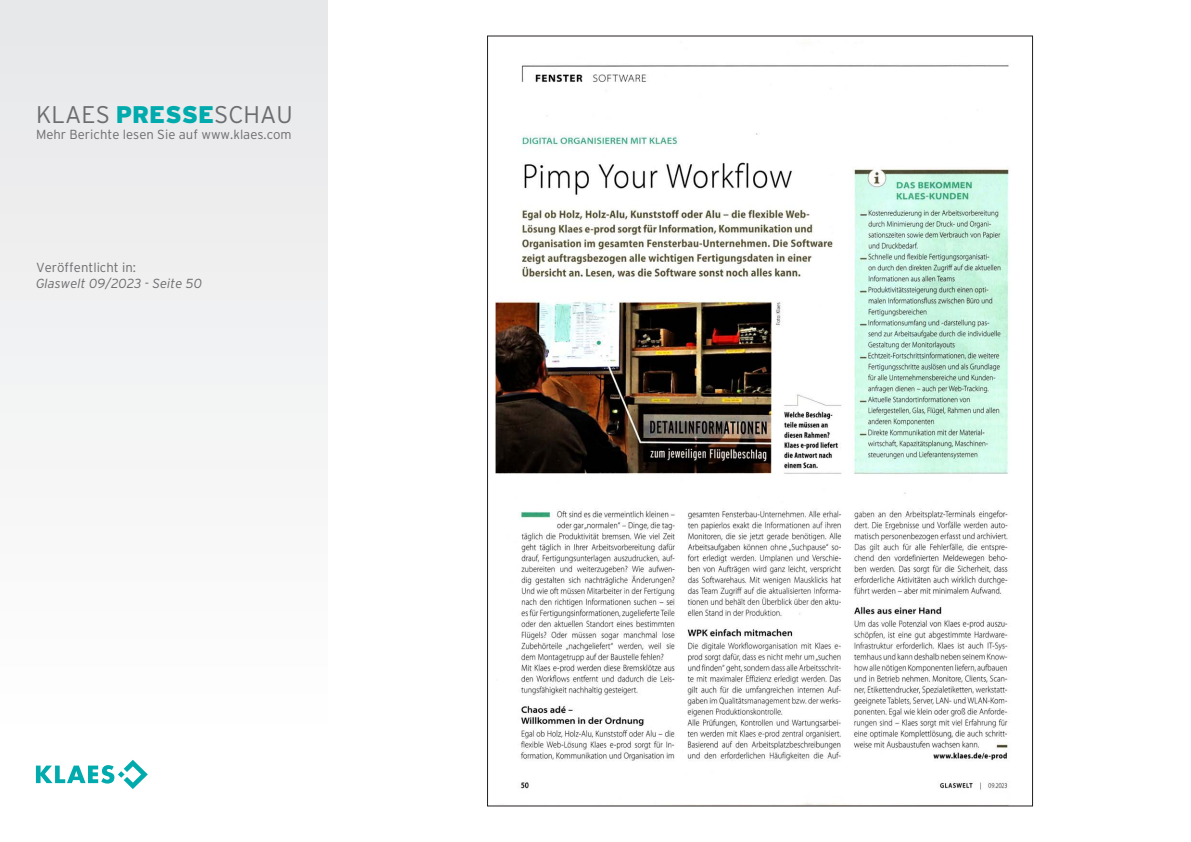
<style>
.page{position:relative;width:1191px;height:842px;background:#fff}
.page>*{position:absolute;margin:0;border:0;box-sizing:border-box;transform-origin:0 0}
.t1{font:300 24.1px "Interstate";color:#6c6d70}
.t2{font:300 13.1px "Interstate";color:#6c6d70}
.t3{font:italic 300 13.1px "Interstate";color:#6c6d70}
.s1{font-weight:900;color:#00aaad}
</style>
<div class="page">
<div style="left:0;top:0;width:327px;height:842px;background:#f4f5f5"></div>
<img style="left:494px;top:65px;width:515px;height:739px">
<svg style="left:36px;top:760px;width:112px;height:29px"></svg>
<p class="t1" style="left:36px;top:101px;width:258px">KLAES <span class="s1">PRESSE</span>SCHAU</p>
<p class="t2" style="left:36px;top:127px;width:257px">Mehr Berichte lesen Sie auf www.klaes.com</p>
<p class="t2" style="left:36px;top:260px;width:102px">Veröffentlicht in:</p>
<p class="t3" style="left:36px;top:276px;width:168px">Glaswelt 09/2023 - Seite 50</p>
</div>
